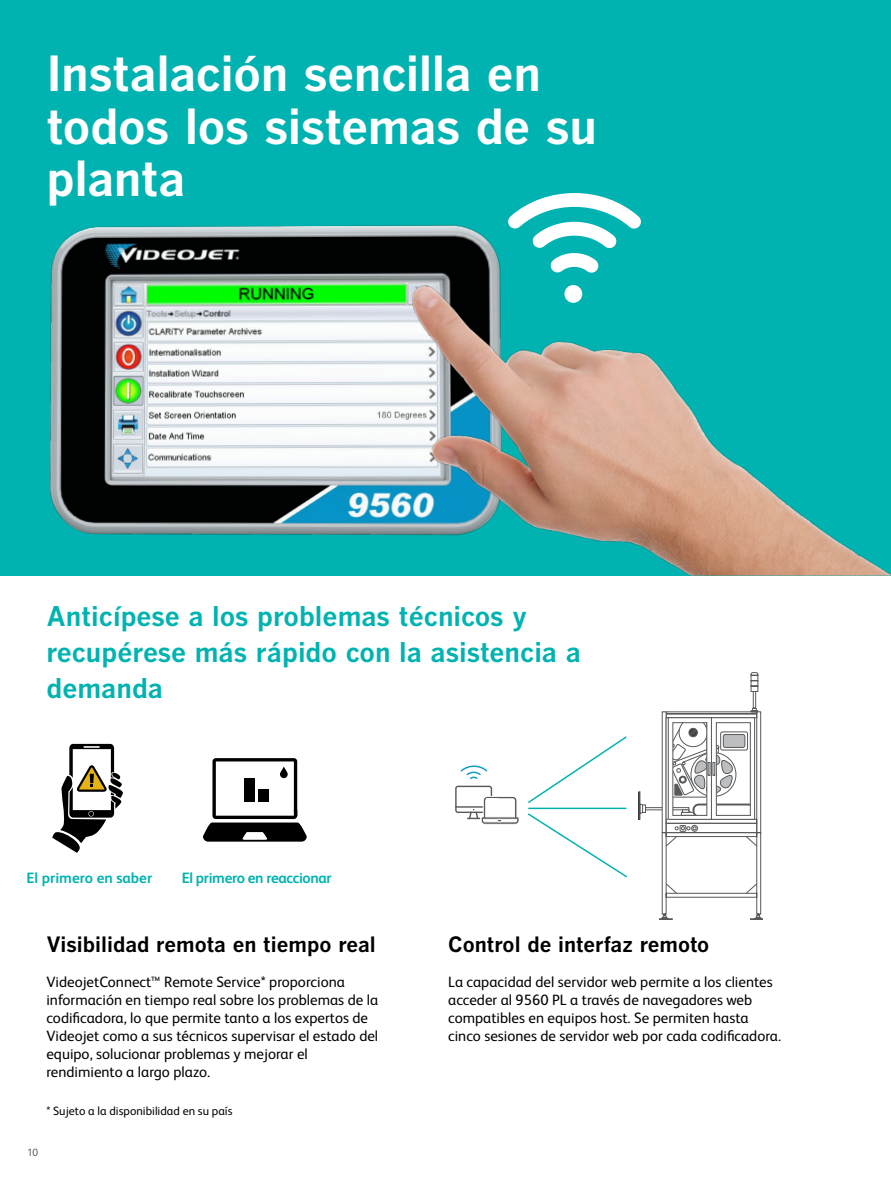
<style>
.page{position:relative;width:891px;height:1188px;background:#fff}
.page>*{position:absolute;margin:0;border:0;box-sizing:border-box;transform-origin:0 0}
.Box_Out_Header_32pt{font:700 48px/52.5px "Benton Gothic";letter-spacing:-.01em;color:#fff}
.Sub_18pt{font:700 27px/36px "Benton Gothic";color:#00b3b0}
.Sub_18pt-2{font:700 21px "Benton Gothic";color:#000}
.Bullet_8_5_12{font:15px/18px "FS Albert Pro";color:#000}
.Bullet_8_5_12-2{font:700 15px "FS Albert Pro";letter-spacing:-.025em;color:#00b3b0}
.Bullet_8_5_12-3{font:700 15px "FS Albert Pro";color:#00b3b0}
.Bullet_8_5_12-4{font:12px "FS Albert Pro";color:#000}
.t1{font:300 10.5px "FS Albert Pro";color:#414042}
</style>
<div class="page">
<div style="left:0;top:0;width:891px;height:576px;background:#00b3b0"></div>
<svg style="left:460px;top:765px;width:28px;height:14px"></svg>
<svg style="left:455px;top:786px;width:64px;height:39px"></svg>
<div style="left:486px;top:799px;width:11px;height:16px;background:#fff"></div>
<svg style="left:528px;top:736px;width:99px;height:67px"></svg>
<svg style="left:527px;top:813px;width:100px;height:65px"></svg>
<hr style="left:529px;top:808px;width:97px;height:1px;background:#00b3b0">
<svg style="left:52px;top:744px;width:71px;height:109px"></svg>
<svg style="left:203px;top:758px;width:104px;height:84px"></svg>
<img style="left:50px;top:226px;width:264px;height:309px">
<img style="left:314px;top:193px;width:577px;height:383px">
<div style="left:645px;top:807px;width:44px;height:3px;border:1px solid #58595b"></div>
<svg style="left:640px;top:792px;width:6px;height:27px"></svg>
<div style="left:638px;top:791px;width:2px;height:29px;border:1px solid #58595b"></div>
<svg style="left:659px;top:672px;width:104px;height:248px"></svg>
<div style="left:666px;top:717px;width:3px;height:103px;border:1px solid #58595b"></div>
<p class="Box_Out_Header_32pt" style="left:46px;top:48px;width:552px">Instalación sencilla en todos los sistemas de su planta</p>
<p class="Sub_18pt" style="left:46px;top:599px;width:536px">Anticípese a los problemas técnicos y recupérese más rápido con la asistencia a demanda</p>
<p class="Bullet_8_5_12-3" style="left:26px;top:868px;width:127px">El primero en saber</p>
<p class="Bullet_8_5_12-2" style="left:182px;top:868px;width:152px">El primero en reaccionar</p>
<p class="Sub_18pt-2" style="left:46px;top:932px;width:331px">Visibilidad remota en tiempo real</p>
<p class="Bullet_8_5_12" style="left:46px;top:972px;width:333px">VideojetConnect™ Remote Service* proporciona información en tiempo real sobre los problemas de la codificadora, lo que permite tanto a los expertos de Videojet como a sus técnicos supervisar el estado del equipo, solucionar problemas y mejorar el rendimiento a largo plazo.</p>
<p class="Bullet_8_5_12-4" style="left:46px;top:1103px;width:188px">* Sujeto a la disponibilidad en su país</p>
<p class="t1" style="left:27px;top:1145px;width:13px">10</p>
<p class="Sub_18pt-2" style="left:448px;top:932px;width:263px">Control de interfaz remoto</p>
<p class="Bullet_8_5_12" style="left:448px;top:972px;width:334px">La capacidad del servidor web permite a los clientes acceder al 9560 PL a través de navegadores web compatibles en equipos host. Se permiten hasta cinco sesiones de servidor web por cada codificadora.</p>
</div>
